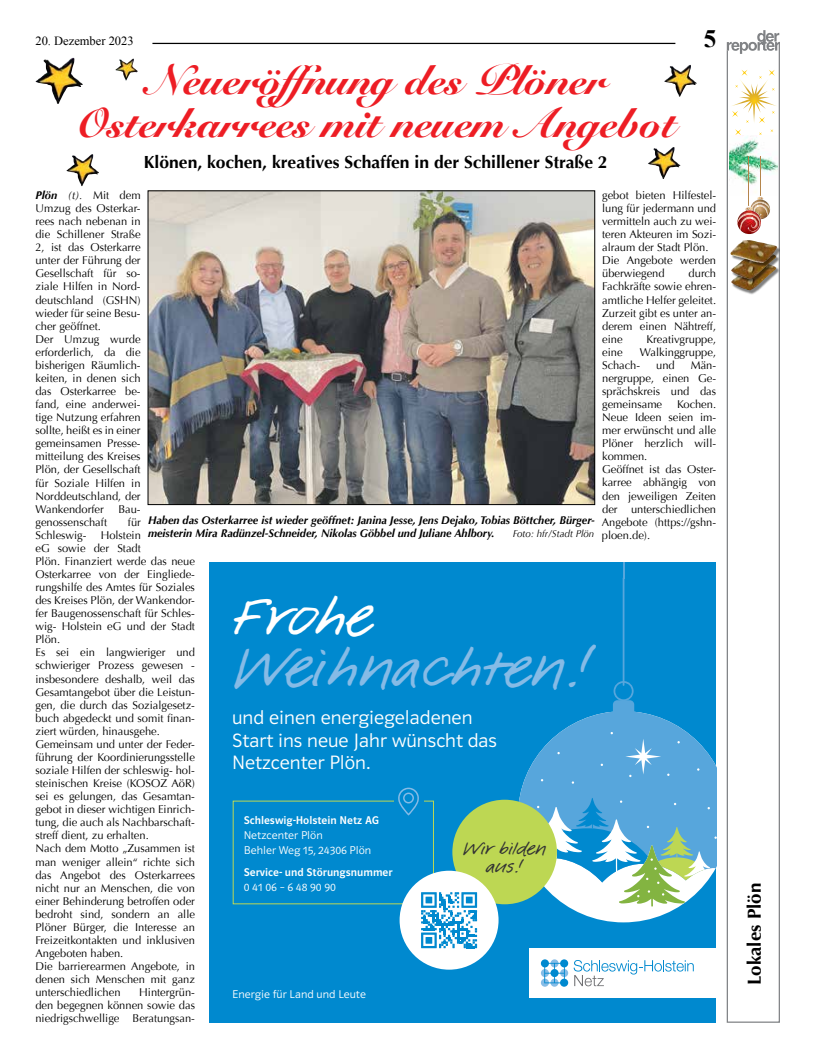
<style>
.page{position:relative;width:819px;height:1053px;background:#fff}
.page>*{position:absolute;margin:0;border:0;box-sizing:border-box;transform-origin:0 0}
.t1{font:900 41.25px/43.8px "Snell Roundhand";color:#ed1d24;text-align:center}
.t2{font:39px/51.4px "FG Kristine";color:#86bbe6}
.t3{font:700 25px "Times New Roman";color:#000}
.t4{font:20px/22.5px "Polo 22 NEU Leicht";color:#fff}
.t5{font:700 18.75px "Optima";color:#000}
.t6{font:700 17.5px "Optima";color:#000}
.t7{font:12.5px "Times New Roman";color:#000}
.t8{font:12.38px/17.4px "FG Kristine";color:#333334;text-align:center}
.t9{font:11.62px/15px "Polo 11 Neu Leicht";color:#fff}
.t10{font:11.62px/15px "Polo 11 Neu Krftg";color:#fff}
.t11{font:11.25px/13px "Optima";color:#000}
.t12{font:italic 700 11.25px/13px "Optima";color:#000}
.t13{font:italic 10px "Optima";color:#000}
.s1{font-weight:700;font-style:italic}
.s2{font-style:italic}
.s3{color:#fff}
.s4{font-family:"Polo 11 Neu Krftg"}
.s5{font-family:"Polo 11 Neu Leicht"}
</style>
<div class="page">
<hr style="left:152px;top:43px;width:523px;height:1px;background:#000">
<div style="left:209px;top:562px;width:507px;height:460px;background:#0089cf"></div>
<svg style="left:567px;top:906px;width:113px;height:16px;fill:#fff"></svg>
<svg style="left:623px;top:562px;width:1px;height:15px"></svg>
<hr style="left:622px;top:577px;width:2px;height:108px;background:#57a6dc">
<svg style="left:518px;top:681px;width:198px;height:225px"></svg>
<svg style="left:398px;top:787px;width:21px;height:28px"></svg>
<div style="left:452px;top:799px;width:105px;height:105px;background:#bdd753;border-radius:50%"></div>
<div style="left:399px;top:870px;width:99px;height:99px;background:#fff;border-radius:50%"></div>
<svg style="left:421px;top:892px;width:56px;height:56px"></svg>
<div style="left:530px;top:948px;width:186px;height:49px;background:#fff"></div>
<div style="left:541px;top:959px;width:8px;height:8px;background:#0089cf;border-radius:50%"></div>
<div style="left:550px;top:959px;width:8px;height:8px;background:#86bce6;border-radius:50%"></div>
<div style="left:560px;top:959px;width:8px;height:8px;background:#0089cf;border-radius:50%"></div>
<svg style="left:541px;top:968px;width:8px;height:8px"></svg>
<svg style="left:560px;top:968px;width:8px;height:8px"></svg>
<svg style="left:541px;top:978px;width:8px;height:8px"></svg>
<svg style="left:550px;top:978px;width:8px;height:8px"></svg>
<div style="left:560px;top:978px;width:8px;height:8px;background:#0089cf;border-radius:50%"></div>
<svg style="left:544px;top:962px;width:20px;height:21px"></svg>
<svg style="left:573px;top:960px;width:120px;height:26px"></svg>
<svg style="left:550px;top:968px;width:8px;height:8px"></svg>
<img style="left:664px;top:65px;width:32px;height:32px">
<img style="left:115px;top:58px;width:23px;height:23px">
<img style="left:35px;top:58px;width:48px;height:46px">
<img style="left:66px;top:154px;width:33px;height:32px">
<img style="left:648px;top:147px;width:32px;height:32px">
<img style="left:150px;top:192px;width:443px;height:311px">
<div style="left:148px;top:190px;width:447px;height:315px;border:1px solid #000"></div>
<svg style="left:726px;top:54px;width:54px;height:968px"></svg>
<svg style="left:726px;top:30px;width:54px;height:24px"></svg>
<div style="left:732px;top:262px;width:48px;height:32px;background:#000;opacity:.5"></div>
<img style="left:731px;top:279px;width:45px;height:11px">
<svg style="left:730px;top:70px;width:47px;height:53px"></svg>
<svg style="left:735px;top:129px;width:6px;height:6px"></svg>
<svg style="left:758px;top:132px;width:4px;height:3px"></svg>
<div style="left:732px;top:250px;width:48px;height:33px;background:#000;opacity:.5"></div>
<img style="left:731px;top:267px;width:45px;height:12px">
<div style="left:731px;top:241px;width:49px;height:26px;background:#000;opacity:.5"></div>
<img style="left:730px;top:240px;width:47px;height:23px">
<img style="left:729px;top:135px;width:48px;height:60px">
<hr style="left:760px;top:157px;width:1px;height:39px;background:#b4854b">
<img style="left:763px;top:199px;width:7px;height:20px">
<img style="left:763px;top:202px;width:7px;height:14px">
<hr style="left:748px;top:157px;width:1px;height:49px;background:#b4854b">
<img style="left:737px;top:231px;width:24px;height:3px">
<svg style="left:737px;top:195px;width:26px;height:36px"></svg>
<p class="t7" style="left:35px;top:32px;width:100px">20. Dezember 2023</p>
<p class="t3" style="left:703px;top:21px;width:14px">5</p>
<p class="t1" style="left:76px;top:57px;width:601px">Neueröffnung des Plöner<br>Osterkarrees mit neuem Angebot</p>
<p class="t6" style="left:144px;top:152px;width:465px">Klönen, kochen, kreatives Schaffen in der Schillener Straße 2</p>
<p class="t11" style="left:35px;top:189px;width:107px"><span class="s1">Plön</span> <span class="s2">(t).</span> Mit dem<br>Umzug des Osterkar&shy;rees nach nebenan in die Schillener Straße<br>2, ist das Osterkarre unter der Führung der<br>Gesellschaft für so&shy;ziale Hilfen in Nord&shy;deutschland (GSHN) wieder für seine Besu&shy;cher geöffnet.<br>Der Umzug wurde erforderlich, da die bisherigen Räumlich&shy;keiten, in denen sich das Osterkarree be&shy;fand, eine anderwei&shy;tige Nutzung erfahren sollte, heißt es in einer gemeinsamen Presse&shy;mitteilung des Kreises<br>Plön, der Gesellschaft für Soziale Hilfen in<br>Norddeutschland, der<br>Wankendorfer</p>
<p class="t11" style="left:602px;top:189px;width:115px">gebot bieten Hilfestel&shy;lung für jedermann und vermitteln auch zu wei&shy;teren Akteuren im Sozi&shy;alraum der Stadt Plön.<br>Die Angebote werden überwiegend</p>
<p class="t11" style="left:602px;top:267px;width:115px;text-align:justify;text-indent:86px">durch Fachkräfte sowie ehren&shy;amtliche Helfer geleitet.<br>Zurzeit gibt es unter an&shy;derem einen Nähtreff, eine</p>
<p class="t11" style="left:646px;top:332px;width:71px">Kreativgruppe,</p>
<p class="t11" style="left:602px;top:345px;width:115px;text-indent:38px">Walkinggruppe,<br>Schach-</p>
<p class="t11" style="left:602px;top:345px;width:22px">eine</p>
<p class="t11" style="left:656px;top:358px;width:20px">und</p>
<p class="t11" style="left:602px;top:358px;width:115px;text-align:justify;text-indent:89px">Män&shy;nergruppe, einen Ge&shy;sprächskreis und das gemeinsame</p>
<p class="t11" style="left:601px;top:398px;width:116px;text-indent:75px">Kochen.<br>Neue Ideen seien im&shy;mer erwünscht und alle<br>Plöner herzlich will&shy;kommen.<br>Geöffnet ist das Oster&shy;karree abhängig von den jeweiligen Zeiten der unterschiedlichen<br>Angebote (https://gshn&shy;ploen.de).</p>
<p class="t11" style="left:118px;top:502px;width:24px">Bau-</p>
<p class="t12" style="left:148px;top:514px;width:448px">Haben das Osterkarree ist wieder geöffnet: Janina Jesse, Jens Dejako, Tobias Böttcher, Bürger&shy;meisterin Mira Radünzel-Schneider, Nikolas Göbbel und Juliane Ahlbory.</p>
<p class="t11" style="left:35px;top:515px;width:73px">genossenschaft</p>
<p class="t11" style="left:128px;top:515px;width:14px">für</p>
<p class="t11" style="left:35px;top:528px;width:53px">Schleswig-</p>
<p class="t13" style="left:513px;top:528px;width:83px">Foto: hfr/Stadt Plön</p>
<p class="t11" style="left:35px;top:528px;width:161px;text-indent:65px">Holstein<br>eG sowie der Stadt<br>Plön. Finanziert werde das neue<br>Osterkarree von der Eingliede&shy;rungshilfe des Amtes für Soziales des Kreises Plön, der Wankendor&shy;fer Baugenossenschaft für Schles&shy;wig- Holstein eG und der Stadt<br>Plön.<br>Es sei ein langwieriger und schwieriger Prozess gewesen - insbesondere deshalb, weil das<br>Gesamtangebot über die Leistun&shy;gen, die durch das Sozialgesetz&shy;buch abgedeckt und somit finan&shy;ziert würden, hinausgehe.<br>Gemeinsam und unter der Feder&shy;führung der Koordinierungsstelle soziale Hilfen der schleswig- hol&shy;steinischen Kreise (KOSOZ AöR) sei es gelungen, das Gesamtan&shy;gebot in dieser wichtigen Einrich&shy;tung, die auch als Nachbarschaft&shy;streff dient, zu erhalten.<br>Nach dem Motto „Zusammen ist man weniger allein“ richte sich das Angebot des Osterkarrees nicht nur an Menschen, die von einer Behinderung betroffen oder bedroht sind, sondern an alle<br>Plöner Bürger, die Interesse an<br>Freizeitkontakten und inklusiven<br>Angeboten haben.<br>Die barrierearmen Angebote, in denen sich Menschen mit ganz unterschiedlichen</p>
<p class="t2" style="left:234px;top:594px;width:361px"><span class="s3">Frohe<br></span>Weihnachten!</p>
<p class="t4" style="left:232px;top:706px;width:266px">und einen energiegeladenen<br>Start ins neue Jahr wünscht das<br>Netzcenter Plön.</p>
<p class="t9" style="left:244px;top:812px;width:137px"><span class="s4">Schleswig-Holstein Netz AG<br></span>Netzcenter Plön<br>Behler Weg 15, 24306 Plön</p>
<p class="t10" style="left:244px;top:864px;width:150px">Service- und Störungsnummer<br><span class="s5">0 41 06 – 6 48 90 90</span></p>
<p class="t8" style="left:463px;top:841px;width:84px">Wir bilden aus!</p>
<p class="t11" style="left:35px;top:985px;width:161px;text-align:justify;text-indent:104px">Hintergrün&shy;den begegnen können sowie das niedrigschwellige Beratungsan-</p>
<p class="t9" style="left:232px;top:986px;width:135px">Energie für Land und Leute</p>
<p class="t5" style="left:743px;top:985px;width:104px;rotate:-90deg">Lokales Plön</p>
</div>
